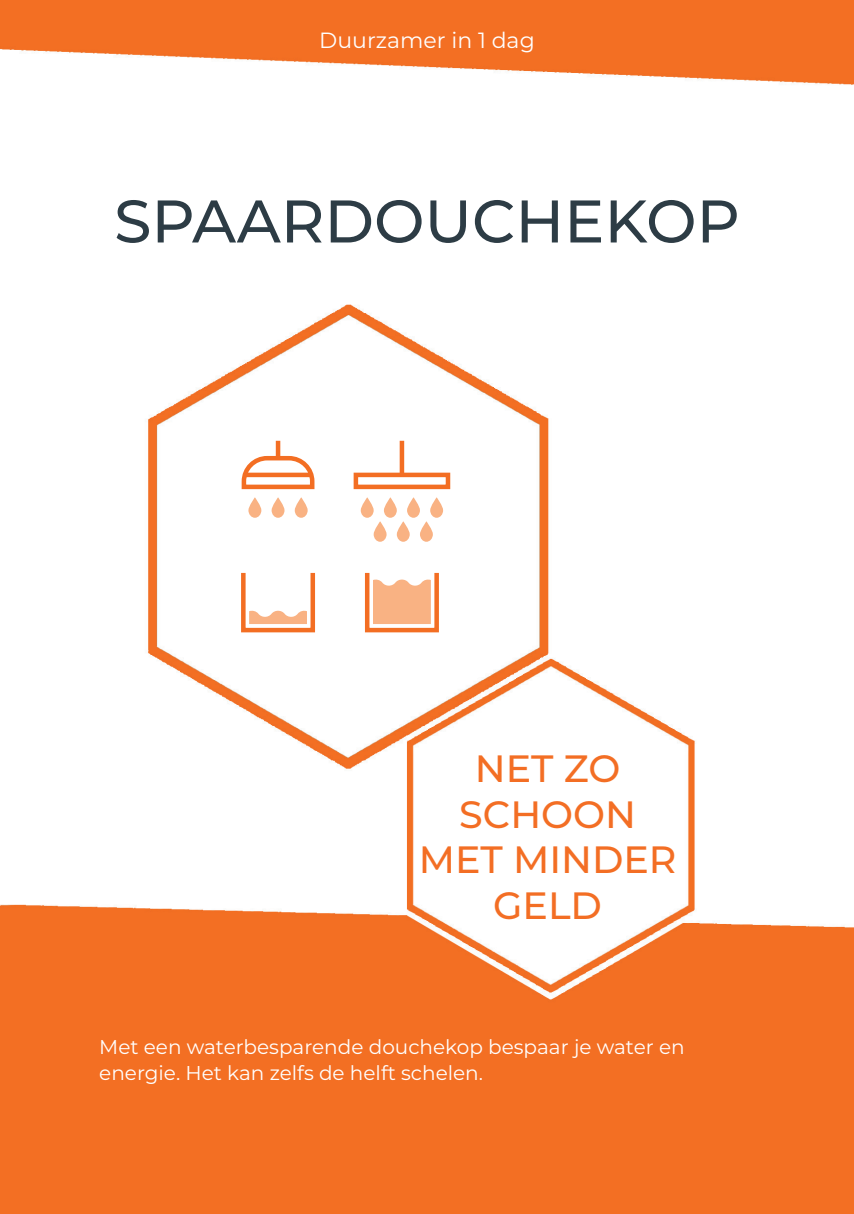
<style>
.page{position:relative;width:854px;height:1214px;background:#fff}
.page>*{position:absolute;margin:0;border:0;box-sizing:border-box;transform-origin:0 0}
.t1{font:500 60px "Montserrat";color:#2d3c45}
.t2{font:500 38px/45.6px "Montserrat";color:#f36e24;text-align:center}
.t3{font:22px "Montserrat";color:#fff}
.t4{font:20px/26.4px "Montserrat";color:#fff}
</style>
<div class="page">
<img style="left:0;top:0;width:853px;height:1213px">
<div style="left:399px;top:440px;width:5px;height:35px;background:#f36e23"></div>
<svg style="left:351px;top:470px;width:101px;height:164px"></svg>
<svg style="left:239px;top:453px;width:77px;height:38px"></svg>
<hr style="left:276px;top:440px;width:4px;height:18px;background:#f36e23">
<svg style="left:271px;top:497px;width:13px;height:20px"></svg>
<svg style="left:248px;top:497px;width:13px;height:20px"></svg>
<svg style="left:294px;top:497px;width:13px;height:20px"></svg>
<div style="left:245px;top:472px;width:66px;height:5px;background:#f36e23"></div>
<svg style="left:249px;top:610px;width:58px;height:14px"></svg>
<div style="left:241px;top:570px;width:74px;height:62px;border:5px solid #f36e23"></div>
<p class="t3" style="left:319px;top:25px;width:217px">Duurzamer in 1 dag</p>
<h1 class="t1" style="left:114px;top:179px;width:627px">SPAARDOUCHEKOP</h1>
<h2 class="t2" style="left:418px;top:744px;width:259px">NET ZO<br>SCHOON<br>MET MINDER<br>GELD</h2>
<p class="t4" style="left:99px;top:1032px;width:586px">Met een waterbesparende douchekop bespaar je water en energie. Het kan zelfs de helft schelen.</p>
</div>
